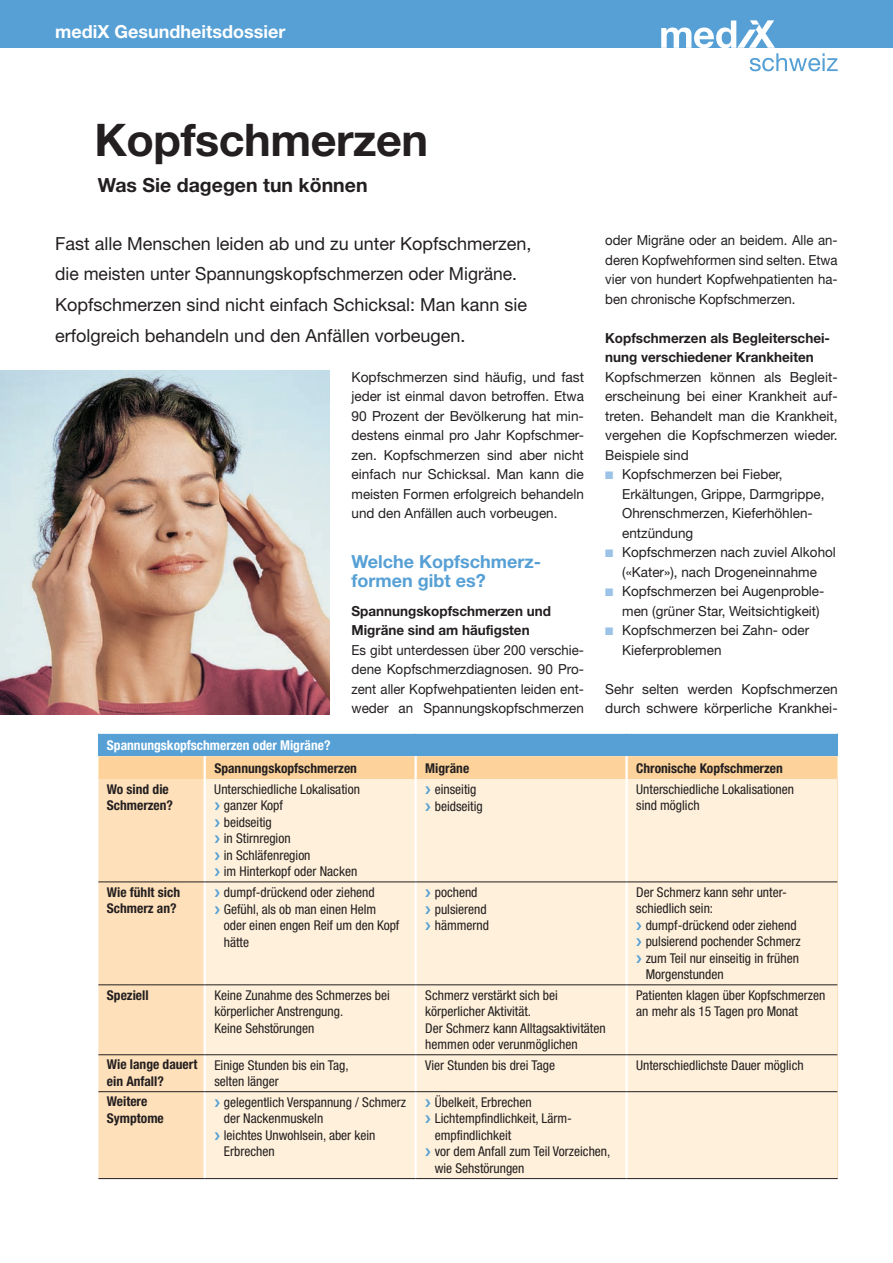
<style>
.page{position:relative;width:893px;height:1263px;background:#fff}
.page>*{position:absolute;margin:0;border:0;box-sizing:border-box;transform-origin:0 0}
.t1{font:700 45px "Helvetica Neue";letter-spacing:-.01em;color:#231f20}
.t2{font:700 19.5px "Helvetica Neue";color:#231f20}
.t3{font:18px/30.8px "Helvetica Neue";color:#231f20}
.t4{font:700 18px/19.5px "Helvetica Neue";color:#56a0d5}
.t5{font:700 18px "Helvetica Neue";color:#fff}
.t6{font:13.8px/19.5px "Helvetica Neue";color:#231f20}
.t7{font:13.8px/19.5px "Helvetica Neue";color:#231f20;text-align:justify;scale:.95 1}
.t8{font:700 13.8px/19.5px "Helvetica Neue";color:#231f20}
.t9{font:condensed 13.5px/16.5px "Helvetica Neue";color:#231f20}
.t10{font:700 condensed 13.5px/16.5px "Helvetica Neue";color:#231f20}
.t11{font:700 condensed 13.5px "Helvetica Neue";color:#fff}
.s1{color:#9cc3e7}
</style>
<div class="page">
<div style="left:98px;top:733px;width:739px;height:23px;background:#56a0d5"></div>
<hr style="left:837px;top:779px;width:1px;height:103px;background:#fee0ba">
<hr style="left:837px;top:882px;width:1px;height:103px;background:#fee0ba">
<hr style="left:837px;top:985px;width:1px;height:70px;background:#fee0ba">
<hr style="left:837px;top:1055px;width:1px;height:37px;background:#fee0ba">
<hr style="left:837px;top:1092px;width:1px;height:86px;background:#fee0ba">
<hr style="left:98px;top:733px;width:107px;height:1px;background:#fff">
<hr style="left:205px;top:733px;width:211px;height:1px;background:#fff">
<hr style="left:416px;top:733px;width:211px;height:1px;background:#fff">
<hr style="left:627px;top:733px;width:210px;height:1px;background:#fff">
<hr style="left:98px;top:1178px;width:107px;height:1px;background:#231f20">
<hr style="left:205px;top:1178px;width:211px;height:1px;background:#231f20">
<hr style="left:416px;top:1178px;width:211px;height:1px;background:#231f20">
<hr style="left:627px;top:1178px;width:211px;height:1px;background:#231f20">
<div style="left:0;top:0;width:893px;height:47px;background:#56a0d5"></div>
<svg style="left:661px;top:20px;width:177px;height:51px"></svg>
<img style="left:0;top:371px;width:329px;height:343px">
<svg style="left:98px;top:756px;width:739px;height:422px;background:#fbead0"></svg>
<h3 class="t5" style="left:55px;top:20px;width:232px">mediX Gesundheitsdossier</h3>
<h1 class="t1" style="left:95px;top:112px;width:335px">Kopfschmerzen</h1>
<h2 class="t2" style="left:98px;top:173px;width:271px">Was Sie dagegen tun können</h2>
<h3 class="t3" style="left:55px;top:227px;width:478px">Fast alle Menschen leiden ab und zu unter Kopfschmerzen, die meisten unter Spannungskopfschmerzen oder Migräne.<br>Kopfschmerzen sind nicht einfach Schicksal: Man kann sie erfolgreich behandeln und den Anfällen vorbeugen.</h3>
<p class="t6" style="left:351px;top:367px;width:234px;text-align:justify">Kopfschmerzen sind häufig, und fast jeder ist einmal davon betroffen. Etwa 90 Prozent der Bevölkerung hat min&shy;destens einmal pro Jahr Kopfschmer&shy;zen. Kopfschmerzen sind aber nicht einfach nur Schicksal. Man kann die meisten Formen erfolgreich behandeln und den Anfällen auch vorbeugen.</p>
<h3 class="t4" style="left:351px;top:551px;width:191px">Welche Kopfschmerz&shy;formen gibt es?</h3>
<p class="t8" style="left:351px;top:601px;width:201px">Spannungskopfschmerzen und<br>Migräne sind am häufigsten</p>
<p class="t7" style="left:351px;top:640px;width:246px">Es gibt unterdessen über 200 verschie&shy;dene Kopfschmerzdiagnosen. 90 Pro&shy;zent aller Kopfwehpatienten leiden ent&shy;weder an Spannungskopfschmerzen</p>
<p class="t7" style="left:605px;top:230px;width:246px">oder Migräne oder an beidem. Alle an&shy;deren Kopfwehformen sind selten. Etwa vier von hundert Kopfwehpatienten ha&shy;ben chronische Kopfschmerzen.</p>
<p class="t8" style="left:605px;top:328px;width:226px">Kopfschmerzen als Begleiterschei&shy;nung verschiedener Krankheiten</p>
<p class="t6" style="left:605px;top:367px;width:234px;text-align:justify">Kopfschmerzen können als Begleit&shy;erscheinung bei einer Krankheit auf&shy;treten. Behandelt man die Krankheit, vergehen die Kopfschmerzen wieder.<br>Beispiele sind</p>
<p class="t6" style="left:622px;top:464px;width:204px;text-indent:-17px"><span class="s1">■</span> Kopfschmerzen bei Fieber,<br>Erkältungen, Grippe, Darmgrippe,<br>Ohrenschmerzen, Kieferhöhlen&shy;entzündung</p>
<p class="t6" style="left:605px;top:542px;width:232px;text-align:center"><span class="s1">■</span> Kopfschmerzen nach zuviel Alkohol («Kater»), nach Drogeneinnahme</p>
<p class="t6" style="left:622px;top:581px;width:204px;text-indent:-17px"><span class="s1">■</span> Kopfschmerzen bei Augenproble&shy;men (grüner Star, Weitsichtigkeit)</p>
<p class="t6" style="left:622px;top:620px;width:188px;text-indent:-17px"><span class="s1">■</span> Kopfschmerzen bei Zahn- oder<br>Kieferproblemen</p>
<p class="t6" style="left:605px;top:679px;width:234px">Sehr selten werden Kopfschmerzen durch schwere körperliche Krankhei-</p>
<p class="t11" style="left:107px;top:737px;width:225px">Spannungskopfschmerzen oder Migräne?</p>
<p class="t10" style="left:214px;top:759px;width:144px">Spannungskopfschmerzen</p>
<p class="t10" style="left:425px;top:759px;width:45px">Migräne</p>
<p class="t10" style="left:636px;top:759px;width:148px">Chronische Kopfschmerzen</p>
<p class="t10" style="left:107px;top:780px;width:68px">Wo sind die<br>Schmerzen?</p>
<p class="t9" style="left:224px;top:781px;width:138px;text-indent:-10px">Unterschiedliche Lokalisation ganzer Kopf<br>beidseitig<br>in Stirnregion<br>in Schläfenregion<br>im Hinterkopf oder Nacken</p>
<p class="t9" style="left:435px;top:781px;width:49px">einseitig beidseitig</p>
<p class="t9" style="left:636px;top:781px;width:159px">Unterschiedliche Lokalisationen sind möglich</p>
<p class="t10" style="left:107px;top:883px;width:75px">Wie fühlt sich<br>Schmerz an?</p>
<p class="t9" style="left:224px;top:884px;width:177px">dumpf-drückend oder ziehend<br>Gefühl, als ob man einen Helm oder einen engen Reif um den Kopf hätte</p>
<p class="t9" style="left:435px;top:884px;width:56px">pochend pulsierend hämmernd</p>
<p class="t9" style="left:636px;top:884px;width:152px">Der Schmerz kann sehr unter&shy;schiedlich sein:</p>
<p class="t9" style="left:646px;top:917px;width:156px">dumpf-drückend oder ziehend pulsierend pochender Schmerz zum Teil nur einseitig in frühen<br>Morgenstunden</p>
<p class="t10" style="left:107px;top:986px;width:43px">Speziell</p>
<p class="t9" style="left:214px;top:987px;width:177px">Keine Zunahme des Schmerzes bei körperlicher Anstrengung.<br>Keine Sehstörungen</p>
<p class="t9" style="left:425px;top:987px;width:182px">Schmerz verstärkt sich bei körperlicher Aktivität.<br>Der Schmerz kann Alltagsaktivitäten hemmen oder verunmöglichen</p>
<p class="t9" style="left:636px;top:986px;width:191px">Patienten klagen über Kopfschmerzen an mehr als 15 Tagen pro Monat</p>
<p class="t10" style="left:107px;top:1056px;width:92px">Wie lange dauert ein Anfall?</p>
<p class="t9" style="left:214px;top:1056px;width:136px">Einige Stunden bis ein Tag, selten länger</p>
<p class="t9" style="left:425px;top:1056px;width:131px">Vier Stunden bis drei Tage</p>
<p class="t9" style="left:636px;top:1056px;width:169px">Unterschiedlichste Dauer möglich</p>
<p class="t10" style="left:107px;top:1093px;width:58px">Weitere<br>Symptome</p>
<p class="t9" style="left:224px;top:1094px;width:184px">gelegentlich Verspannung / Schmerz der Nackenmuskeln<br>leichtes Unwohlsein, aber kein<br>Erbrechen</p>
<p class="t9" style="left:435px;top:1094px;width:177px">Übelkeit, Erbrechen<br>Lichtempfindlichkeit, Lärm&shy;empfindlichkeit<br>vor dem Anfall zum Teil Vorzeichen, wie Sehstörungen</p>
</div>
